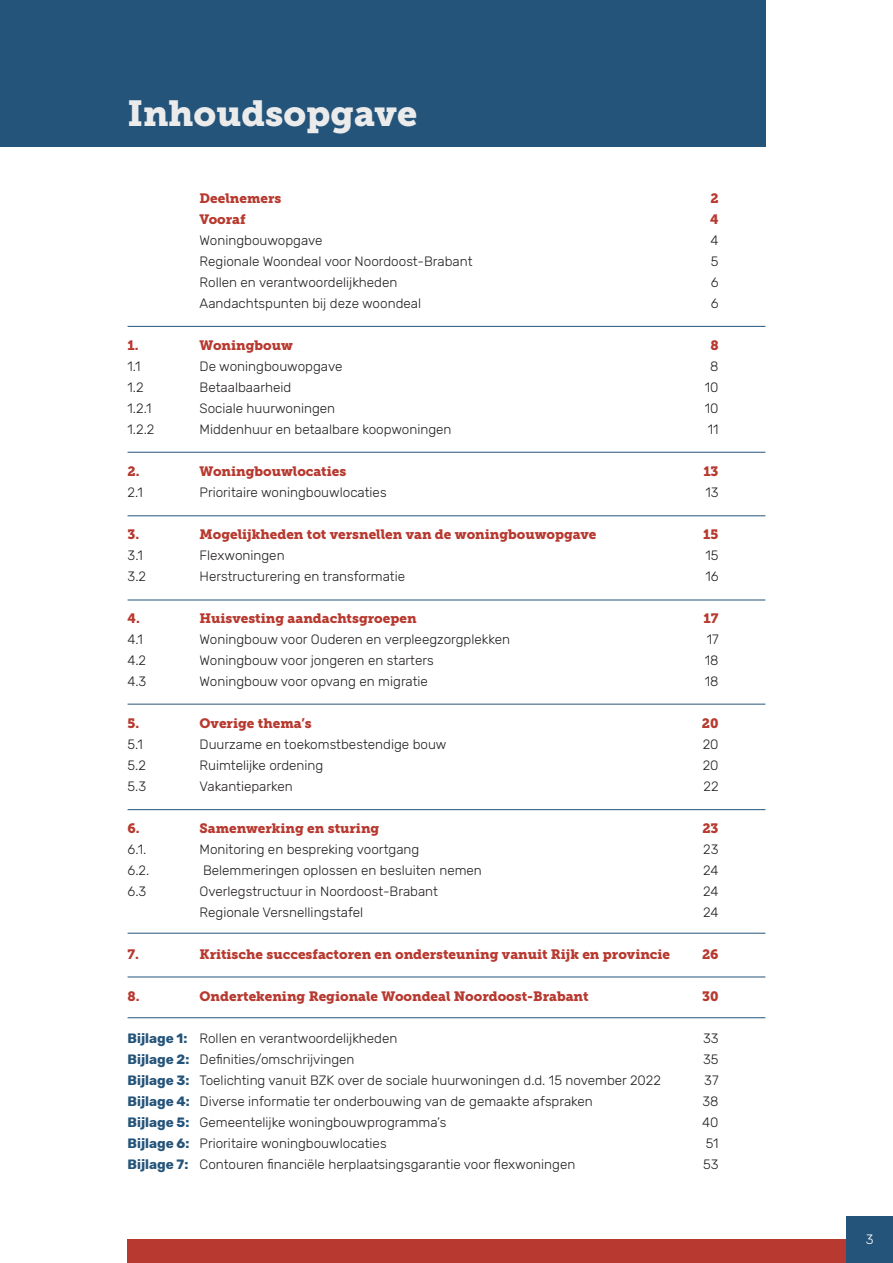
<style>
.page{position:relative;width:893px;height:1263px;background:#fff}
.page>*{position:absolute;margin:0;border:0;box-sizing:border-box;transform-origin:0 0}
.t1{font:36px "Museo Slab 900";color:#ebebec}
.BODYTEKST{font:300 13.5px "Rubik";color:#231f20}
.t2{font:13.5px "Museo Slab 900";color:#b7392f}
.t3{font:300 13.5px "Rubik";color:#fff}
.s1{font-weight:700;color:#25547a}
</style>
<div class="page">
<div style="left:0;top:0;width:765px;height:146px;background:#25547a"></div>
<hr style="left:128px;top:326px;width:637px;height:1px;background:#25547a">
<hr style="left:128px;top:452px;width:637px;height:1px;background:#25547a">
<hr style="left:128px;top:515px;width:637px;height:1px;background:#25547a">
<hr style="left:128px;top:600px;width:637px;height:1px;background:#25547a">
<hr style="left:128px;top:704px;width:637px;height:1px;background:#25547a">
<hr style="left:128px;top:809px;width:637px;height:1px;background:#25547a">
<hr style="left:128px;top:933px;width:637px;height:1px;background:#25547a">
<hr style="left:128px;top:977px;width:637px;height:1px;background:#25547a">
<hr style="left:128px;top:1017px;width:637px;height:1px;background:#25547a">
<div style="left:128px;top:1239px;width:765px;height:24px;background:#b7392f"></div>
<div style="left:846px;top:1216px;width:47px;height:47px;background:#25547a"></div>
<h2 class="t1" style="left:128px;top:92px;width:291px">Inhoudsopgave</h2>
<p class="t2" style="left:200px;top:190px;width:83px">Deelnemers</p>
<p class="t2" style="left:710px;top:190px;width:10px">2</p>
<p class="t2" style="left:200px;top:211px;width:48px">Vooraf</p>
<p class="t2" style="left:710px;top:211px;width:10px">4</p>
<p class="BODYTEKST" style="left:200px;top:233px;width:125px">Woningbouwopgave</p>
<p class="BODYTEKST" style="left:711px;top:233px;width:10px">4</p>
<p class="BODYTEKST" style="left:200px;top:254px;width:274px">Regionale Woondeal voor Noordoost-Brabant</p>
<p class="BODYTEKST" style="left:711px;top:254px;width:9px">5</p>
<p class="BODYTEKST" style="left:200px;top:275px;width:199px">Rollen en verantwoordelijkheden</p>
<p class="BODYTEKST" style="left:711px;top:275px;width:9px">6</p>
<p class="BODYTEKST" style="left:200px;top:296px;width:223px">Aandachtspunten bij deze woondeal</p>
<p class="BODYTEKST" style="left:711px;top:296px;width:9px">6</p>
<p class="t2" style="left:128px;top:337px;width:13px">1.</p>
<p class="t2" style="left:200px;top:337px;width:95px">Woningbouw</p>
<p class="t2" style="left:710px;top:337px;width:10px">8</p>
<p class="BODYTEKST" style="left:128px;top:359px;width:15px">1.1</p>
<p class="BODYTEKST" style="left:200px;top:359px;width:144px">De woningbouwopgave</p>
<p class="BODYTEKST" style="left:710px;top:359px;width:10px">8</p>
<p class="BODYTEKST" style="left:128px;top:380px;width:18px">1.2</p>
<p class="BODYTEKST" style="left:200px;top:380px;width:93px">Betaalbaarheid</p>
<p class="BODYTEKST" style="left:705px;top:380px;width:15px">10</p>
<p class="BODYTEKST" style="left:128px;top:401px;width:25px">1.2.1</p>
<p class="BODYTEKST" style="left:200px;top:401px;width:137px">Sociale huurwoningen</p>
<p class="BODYTEKST" style="left:705px;top:401px;width:15px">10</p>
<p class="BODYTEKST" style="left:128px;top:422px;width:28px">1.2.2</p>
<p class="BODYTEKST" style="left:200px;top:422px;width:254px">Middenhuur en betaalbare koopwoningen</p>
<p class="BODYTEKST" style="left:708px;top:422px;width:12px">11</p>
<p class="t2" style="left:128px;top:463px;width:14px">2.</p>
<p class="t2" style="left:200px;top:463px;width:148px">Woningbouwlocaties</p>
<p class="t2" style="left:703px;top:463px;width:17px">13</p>
<p class="BODYTEKST" style="left:128px;top:485px;width:17px">2.1</p>
<p class="BODYTEKST" style="left:200px;top:485px;width:189px">Prioritaire woningbouwlocaties</p>
<p class="BODYTEKST" style="left:705px;top:485px;width:15px">13</p>
<p class="t2" style="left:128px;top:526px;width:13px">3.</p>
<p class="t2" style="left:200px;top:526px;width:398px">Mogelijkheden tot versnellen van de woningbouwopgave</p>
<p class="t2" style="left:703px;top:526px;width:17px">15</p>
<p class="BODYTEKST" style="left:128px;top:548px;width:17px">3.1</p>
<p class="BODYTEKST" style="left:200px;top:548px;width:87px">Flexwoningen</p>
<p class="BODYTEKST" style="left:705px;top:548px;width:15px">15</p>
<p class="BODYTEKST" style="left:128px;top:569px;width:20px">3.2</p>
<p class="BODYTEKST" style="left:200px;top:569px;width:207px">Herstructurering en transformatie</p>
<p class="BODYTEKST" style="left:705px;top:569px;width:15px">16</p>
<p class="t2" style="left:128px;top:610px;width:14px">4.</p>
<p class="t2" style="left:200px;top:610px;width:218px">Huisvesting aandachtsgroepen</p>
<p class="t2" style="left:704px;top:610px;width:16px">17</p>
<p class="BODYTEKST" style="left:128px;top:632px;width:17px">4.1</p>
<p class="BODYTEKST" style="left:200px;top:632px;width:312px">Woningbouw voor Ouderen en verpleegzorgplekken</p>
<p class="BODYTEKST" style="left:707px;top:632px;width:13px">17</p>
<p class="BODYTEKST" style="left:128px;top:653px;width:20px">4.2</p>
<p class="BODYTEKST" style="left:200px;top:653px;width:236px">Woningbouw voor jongeren en starters</p>
<p class="BODYTEKST" style="left:705px;top:653px;width:15px">18</p>
<p class="BODYTEKST" style="left:128px;top:674px;width:20px">4.3</p>
<p class="BODYTEKST" style="left:200px;top:674px;width:230px">Woningbouw voor opvang en migratie</p>
<p class="BODYTEKST" style="left:705px;top:674px;width:15px">18</p>
<p class="t2" style="left:128px;top:715px;width:13px">5.</p>
<p class="t2" style="left:200px;top:715px;width:114px">Overige thema’s</p>
<p class="t2" style="left:702px;top:715px;width:18px">20</p>
<p class="BODYTEKST" style="left:128px;top:737px;width:17px">5.1</p>
<p class="BODYTEKST" style="left:200px;top:737px;width:249px">Duurzame en toekomstbestendige bouw</p>
<p class="BODYTEKST" style="left:703px;top:737px;width:17px">20</p>
<p class="BODYTEKST" style="left:128px;top:758px;width:20px">5.2</p>
<p class="BODYTEKST" style="left:200px;top:758px;width:125px">Ruimtelijke ordening</p>
<p class="BODYTEKST" style="left:703px;top:758px;width:17px">20</p>
<p class="BODYTEKST" style="left:128px;top:779px;width:20px">5.3</p>
<p class="BODYTEKST" style="left:200px;top:779px;width:95px">Vakantieparken</p>
<p class="BODYTEKST" style="left:703px;top:779px;width:17px">22</p>
<p class="t2" style="left:128px;top:820px;width:14px">6.</p>
<p class="t2" style="left:200px;top:820px;width:181px">Samenwerking en sturing</p>
<p class="t2" style="left:702px;top:820px;width:18px">23</p>
<p class="BODYTEKST" style="left:128px;top:842px;width:20px">6.1.</p>
<p class="BODYTEKST" style="left:200px;top:842px;width:221px">Monitoring en bespreking voortgang</p>
<p class="BODYTEKST" style="left:703px;top:842px;width:17px">23</p>
<p class="BODYTEKST" style="left:128px;top:863px;width:23px">6.2.</p>
<p class="BODYTEKST" style="left:203px;top:863px;width:280px">Belemmeringen oplossen en besluiten nemen</p>
<p class="BODYTEKST" style="left:703px;top:863px;width:17px">24</p>
<p class="BODYTEKST" style="left:128px;top:884px;width:20px">6.3</p>
<p class="BODYTEKST" style="left:200px;top:884px;width:240px">Overlegstructuur in Noordoost-Brabant</p>
<p class="BODYTEKST" style="left:703px;top:884px;width:17px">24</p>
<p class="BODYTEKST" style="left:200px;top:905px;width:165px">Regionale Versnellingstafel</p>
<p class="BODYTEKST" style="left:703px;top:905px;width:17px">24</p>
<p class="t2" style="left:128px;top:946px;width:13px">7.</p>
<p class="t2" style="left:200px;top:946px;width:472px">Kritische succesfactoren en ondersteuning vanuit Rijk en provincie</p>
<p class="t2" style="left:702px;top:946px;width:18px">26</p>
<p class="t2" style="left:128px;top:988px;width:14px">8.</p>
<p class="t2" style="left:200px;top:988px;width:390px">Ondertekening Regionale Woondeal Noordoost-Brabant</p>
<p class="t2" style="left:702px;top:988px;width:18px">30</p>
<p class="BODYTEKST" style="left:128px;top:1031px;width:271px"><span class="s1">Bijlage 1:</span> Rollen en verantwoordelijkheden</p>
<p class="BODYTEKST" style="left:703px;top:1031px;width:17px">33</p>
<p class="BODYTEKST" style="left:128px;top:1052px;width:229px"><span class="s1">Bijlage 2:</span> Definities/omschrijvingen</p>
<p class="BODYTEKST" style="left:703px;top:1052px;width:17px">35</p>
<p class="BODYTEKST" style="left:128px;top:1073px;width:535px"><span class="s1">Bijlage 3:</span> Toelichting vanuit BZK over de sociale huurwoningen d.d. 15 november 2022</p>
<p class="BODYTEKST" style="left:704px;top:1073px;width:16px">37</p>
<p class="BODYTEKST" style="left:128px;top:1094px;width:467px"><span class="s1">Bijlage 4:</span> Diverse informatie ter onderbouwing van de gemaakte afspraken</p>
<p class="BODYTEKST" style="left:702px;top:1094px;width:18px">38</p>
<p class="BODYTEKST" style="left:128px;top:1115px;width:320px"><span class="s1">Bijlage 5:</span> Gemeentelijke woningbouwprogramma’s</p>
<p class="BODYTEKST" style="left:702px;top:1115px;width:18px">40</p>
<p class="BODYTEKST" style="left:128px;top:1136px;width:261px"><span class="s1">Bijlage 6:</span> Prioritaire woningbouwlocaties</p>
<p class="BODYTEKST" style="left:706px;top:1136px;width:14px">51</p>
<p class="BODYTEKST" style="left:128px;top:1157px;width:449px"><span class="s1">Bijlage 7:</span> Contouren financiële herplaatsingsgarantie voor flexwoningen</p>
<p class="BODYTEKST" style="left:703px;top:1157px;width:17px">53</p>
<p class="t3" style="left:866px;top:1232px;width:9px">3</p>
</div>
